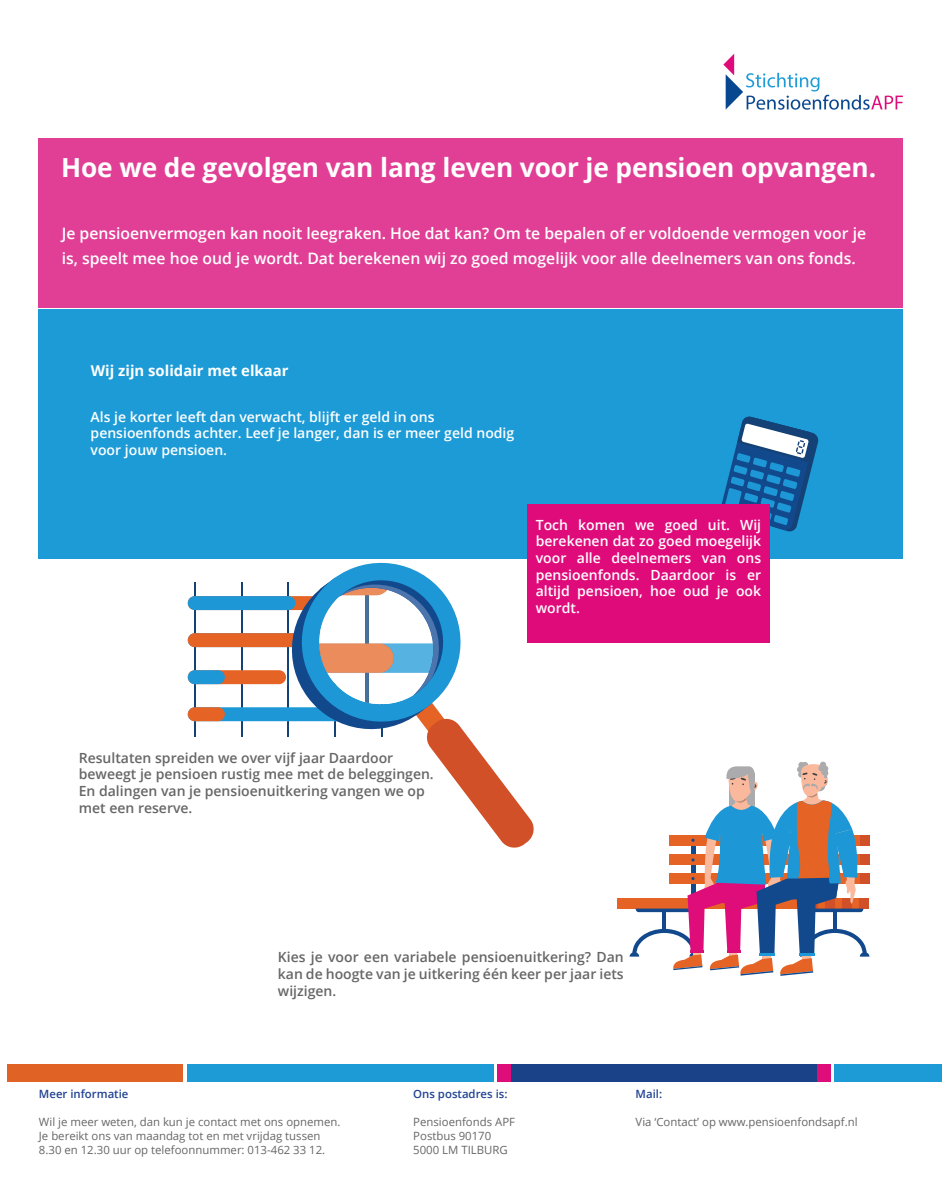
<style>
.page{position:relative;width:942px;height:1197px;background:#fff}
.page>*{position:absolute;margin:0;border:0;box-sizing:border-box;transform-origin:0 0}
.t1{font:700 26.25px "Open Sans";letter-spacing:-.005em;color:#fff}
.t2{font:600 15.75px/24.9px "Open Sans";color:#fff}
.t3{font:700 14.88px "Open Sans";color:#fff}
.t4{font:600 14px/16.6px "Open Sans";color:#fff}
.t5{font:600 14px/16.6px "Open Sans";color:#666;text-align:justify}
.t6{font:11.38px/14px "Open Sans";color:#666}
.t7{font:600 11.38px "Open Sans";color:#214392}
</style>
<div class="page">
<div style="left:39px;top:139px;width:864px;height:169px;background:#e13f95"></div>
<div style="left:39px;top:309px;width:864px;height:249px;background:#1c9bd7"></div>
<img style="left:723px;top:54px;width:180px;height:56px">
<svg style="left:188px;top:558px;width:347px;height:290px"></svg>
<div style="left:617px;top:898px;width:190px;height:10px;background:#e56325"></div>
<div style="left:679px;top:873px;width:191px;height:10px;background:#d25027"></div>
<div style="left:679px;top:835px;width:191px;height:10px;background:#d25027"></div>
<svg style="left:629px;top:762px;width:240px;height:213px"></svg>
<div style="left:7px;top:1063px;width:175px;height:18px;background:#e06325"></div>
<div style="left:187px;top:1063px;width:306px;height:18px;background:#1c9bd7"></div>
<div style="left:511px;top:1063px;width:306px;height:18px;background:#194289"></div>
<div style="left:497px;top:1063px;width:14px;height:18px;background:#de0d7a"></div>
<div style="left:817px;top:1063px;width:13px;height:18px;background:#de0d7a"></div>
<div style="left:834px;top:1063px;width:108px;height:18px;background:#1c9bd7"></div>
<svg style="left:721px;top:416px;width:98px;height:116px"></svg>
<div style="left:527px;top:504px;width:243px;height:138px;background:#e00b7b"></div>
<p class="t1" style="left:61px;top:149px;width:816px">Hoe we de gevolgen van lang leven voor je pensioen opvangen.</p>
<p class="t2" style="left:62px;top:220px;width:806px">Je pensioenvermogen kan nooit leegraken. Hoe dat kan? Om te bepalen of er voldoende vermogen voor je is, speelt mee hoe oud je wordt. Dat berekenen wij zo goed mogelijk voor alle deelnemers van ons fonds.</p>
<p class="t3" style="left:91px;top:359px;width:199px">Wij zijn solidair met elkaar</p>
<p class="t4" style="left:91px;top:408px;width:425px">Als je korter leeft dan verwacht, blijft er geld in ons pensioenfonds achter. Leef je langer, dan is er meer geld nodig voor jouw pensioen.</p>
<p class="t4" style="left:536px;top:516px;width:227px;text-align:justify">Toch komen we goed uit. Wij berekenen dat zo goed moegelijk voor alle deelnemers van ons pensioenfonds. Daardoor is er altijd pensioen, hoe oud je ook wordt.</p>
<p class="t5" style="left:79px;top:748px;width:356px;text-align:left">Resultaten spreiden we over vijf jaar Daardoor beweegt je pensioen rustig mee met de beleggingen.<br>En dalingen van je pensioenuitkering vangen we op met een reserve.</p>
<p class="t5" style="left:278px;top:948px;width:347px">Kies je voor een variabele pensioenuitkering? Dan kan de hoogte van je uitkering één keer per jaar iets wijzigen.</p>
<p class="t7" style="left:39px;top:1085px;width:91px">Meer informatie</p>
<p class="t6" style="left:39px;top:1113px;width:303px">Wil je meer weten, dan kun je contact met ons opnemen.</p>
<p class="t6" style="left:39px;top:1127px;width:288px">Je bereikt ons van maandag tot en met vrijdag tussen<br>8.30 en 12.30 uur op telefoonnummer: 013-462 33 12.</p>
<p class="t7" style="left:413px;top:1085px;width:96px">Ons postadres is:</p>
<p class="t6" style="left:413px;top:1113px;width:103px">Pensioenfonds APF</p>
<p class="t6" style="left:413px;top:1127px;width:80px">Postbus 90170</p>
<p class="t6" style="left:413px;top:1141px;width:96px">5000 LM TILBURG</p>
<p class="t7" style="left:635px;top:1085px;width:28px">Mail:</p>
<p class="t6" style="left:635px;top:1113px;width:223px">Via ‘Contact’ op www.pensioenfondsapf.nl</p>
</div>
